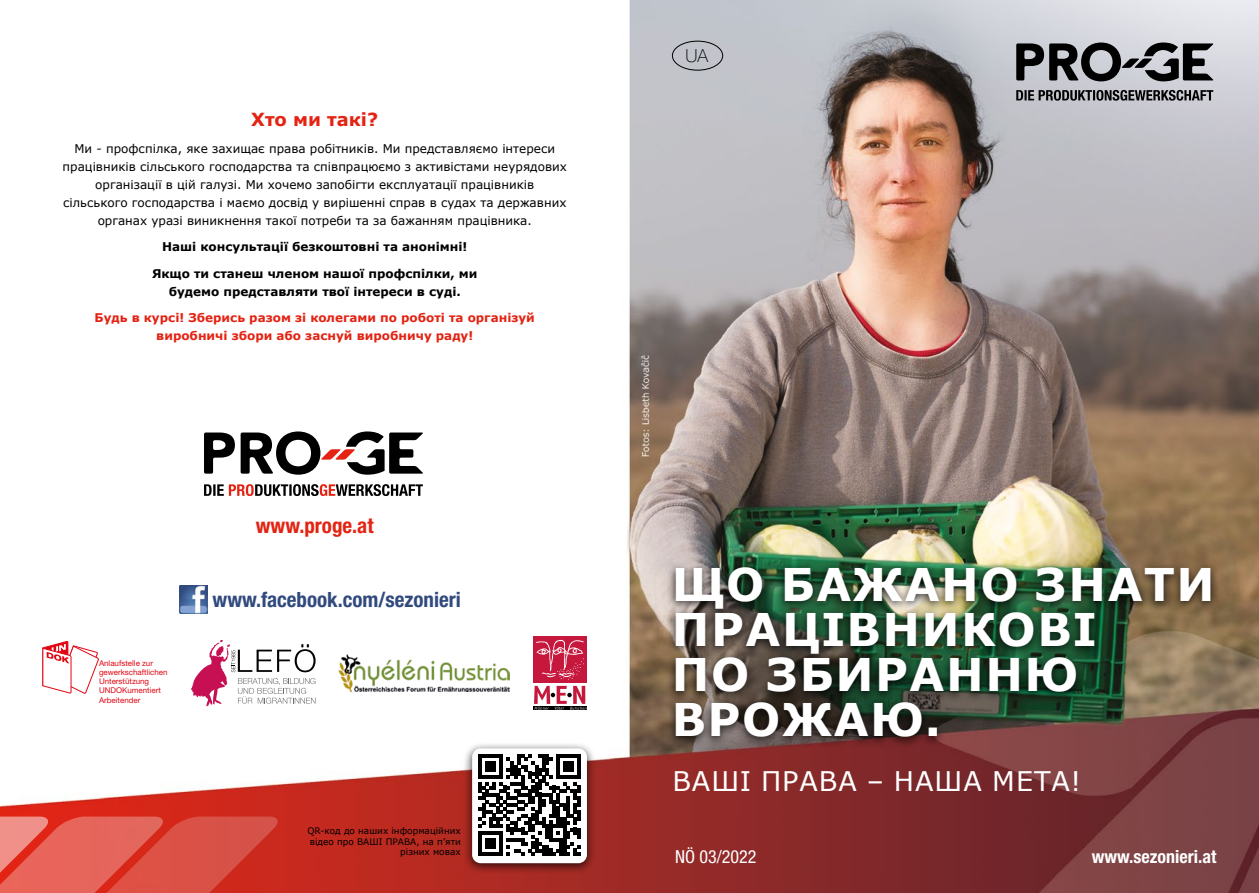
<style>
.page{position:relative;width:1259px;height:893px;background:#fff}
.page>*{position:absolute;margin:0;border:0;box-sizing:border-box;transform-origin:0 0}
.t1{font:700 45px/45px "Verdana";letter-spacing:.035em;color:#fff}
.t2{font:27px "Verdana";letter-spacing:.035em;color:#fff}
.t3{font:700 condensed 21px "Helvetica Neue LT Std";color:#314a7e}
.t4{font:700 condensed 21px "Helvetica Neue LT Std";color:#e42313}
.t5{font:700 condensed 18px "Helvetica Neue LT Std";color:#fff}
.t6{font:700 18px "Verdana";color:#e42313}
.t7{font:condensed 18px "Helvetica Neue LT Std";color:#fff}
.t8{font:100 18px "Helvetica Neue LT Std";color:#000}
.t9{font:12px/18px "Verdana";color:#000;text-align:center}
.t10{font:700 12px/18px "Verdana";color:#000;text-align:center}
.t11{font:700 12px/18px "Verdana";color:#e42313;text-align:center}
.t12{font:9px/10.8px "Verdana";color:#000;text-align:right}
.t13{font:7.95px/9.3px "Helvetica Neue";color:#e30613}
</style>
<div class="page">
<img style="left:0;top:0;width:1259px;height:893px">
<svg style="left:0;top:816px;width:279px;height:77px;background:#de5449"></svg>
<svg style="left:1016px;top:43px;width:197px;height:58px;background:#78797d"></svg>
<svg style="left:43px;top:642px;width:56px;height:52px"></svg>
<svg style="left:191px;top:640px;width:124px;height:66px"></svg>
<div style="left:534px;top:637px;width:53px;height:46px;background:#c6183d"></div>
<svg style="left:535px;top:640px;width:49px;height:40px"></svg>
<svg style="left:534px;top:686px;width:52px;height:24px"></svg>
<img style="left:339px;top:655px;width:171px;height:37px">
<img style="left:179px;top:585px;width:28px;height:28px">
<div style="left:463px;top:741px;width:133px;height:133px;background:#000;opacity:.75"></div>
<div style="left:472px;top:748px;width:115px;height:115px;background:#fff;border-radius:9px"></div>
<svg style="left:478px;top:754px;width:102px;height:102px"></svg>
<div style="left:666px;top:561px;width:553px;height:187px;background:#000;opacity:.85"></div>
<svg style="left:204px;top:431px;width:219px;height:65px"></svg>
<div style="left:672px;top:41px;width:51px;height:30px;border:1px solid #000;border-radius:50%"></div>
<h3 class="t6" style="left:251px;top:107px;width:128px">Хто ми такі?</h3>
<p class="t9" style="left:63px;top:139px;width:506px">Ми - профспілка, яке захищає права робітників. Ми представляємо інтереси працівників сільського господарства та співпрацюємо з активістами неурядових організації в цій галузі. Ми хочемо запобігти експлуатації працівників сільського господарства і маємо досвід у вирішенні справ в судах та державних органах уразі виникнення такої потреби та за бажанням працівника.</p>
<p class="t10" style="left:162px;top:237px;width:307px">Наші консультації безкоштовні та анонімні!</p>
<p class="t10" style="left:152px;top:264px;width:327px">Якщо ти станеш членом нашої профспілки, ми будемо представляти твої інтереси в суді.</p>
<p class="t11" style="left:95px;top:308px;width:442px">Будь в курсі! Зберись разом зі колегами по роботі та організуй виробничі збори або заснуй виробничу раду!</p>
<h3 class="t4" style="left:256px;top:513px;width:119px">www.proge.at</h3>
<p class="t13" style="left:99px;top:658px;width:70px">Anlaufstelle zur gewerkschaftlichen<br>Unterstützung<br>UNDOKumentiert<br>Arbeitender</p>
<h3 class="t3" style="left:213px;top:587px;width:250px">www.facebook.com/sezonieri</h3>
<p class="t12" style="left:307px;top:825px;width:155px">QR-код до наших інформаційних відео про ВАШI ПРАВA, на п’яти різних мовах</p>
<h3 class="t8" style="left:685px;top:45px;width:24px">UA</h3>
<h1 class="t1" style="left:672px;top:561px;width:544px">ЩО БАЖАНО ЗНАТИ<br>ПРАЦІВНИКОВІ<br>ПО ЗБИРАННЮ<br>ВРОЖАЮ.</h1>
<h2 class="t2" style="left:672px;top:762px;width:410px">ВАШІ ПРАВА – НАША МЕТА!</h2>
<h3 class="t7" style="left:675px;top:846px;width:83px">NÖ 03/2022</h3>
<h3 class="t5" style="left:1091px;top:846px;width:126px">www.sezonieri.at</h3>
</div>
